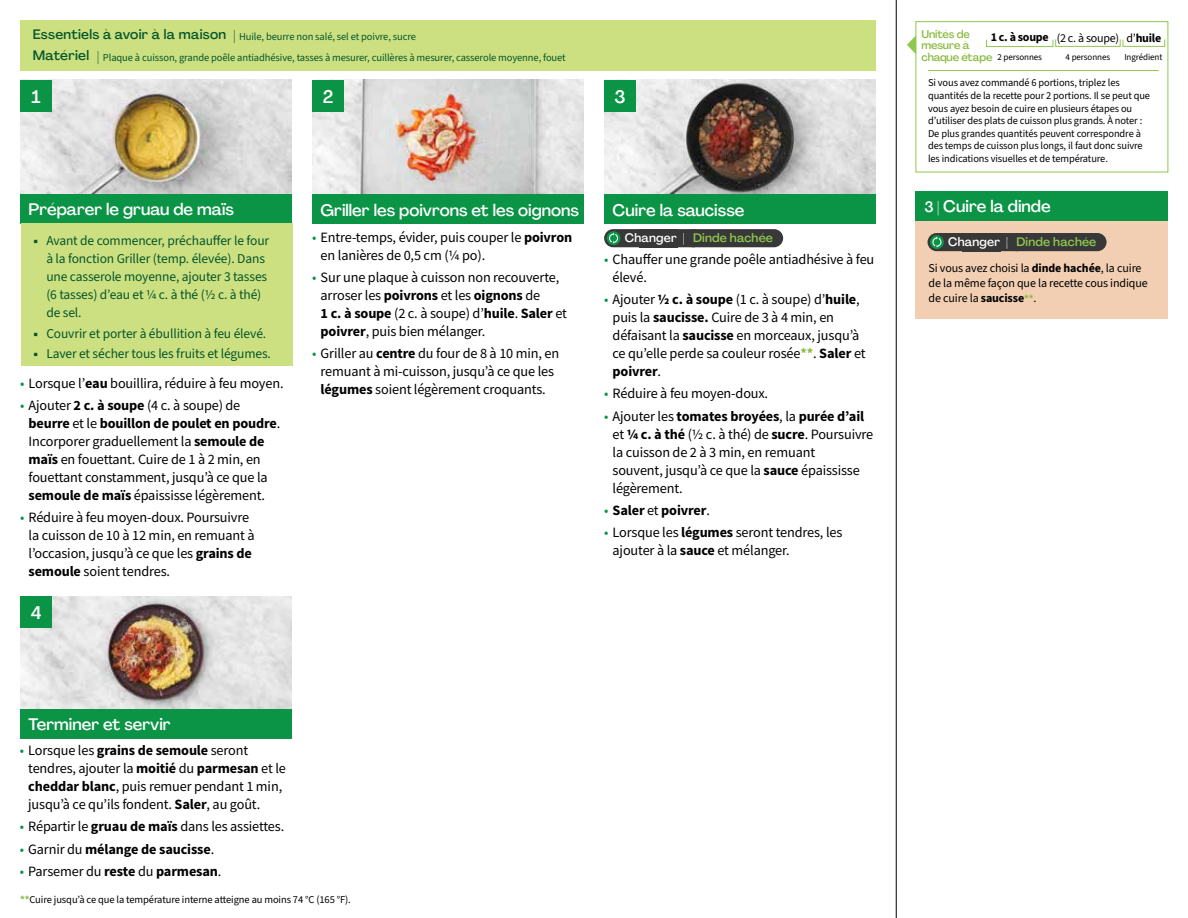
<style>
.page{position:relative;width:1188px;height:918px;background:#fff}
.page>*{position:absolute;margin:0;border:0;box-sizing:border-box;transform-origin:0 0}
.t1{font:500 18px "Agrandir";color:#fff}
.t2{font:500 16.5px "Agrandir";color:#fff}
.t3{font:14.25px/18px "Source Sans Pro";letter-spacing:-.01em;color:#000}
.t4{font:700 14.25px "Source Sans Pro";letter-spacing:-.01em;color:#000}
.t5{font:13.5px/18px "Source Sans 3";letter-spacing:-.01em;color:#05562c}
.t6{font:500 13.5px "Agrandir";letter-spacing:.02em;color:#05562c}
.t7{font:500 12.15px "Agrandir";letter-spacing:.02em;color:#91c84e}
.t8{font:12px/15px "Source Sans 3";letter-spacing:-.01em;color:#000}
.t9{font:700 12px "Source Sans 3";letter-spacing:-.02em;color:#000}
.t10{font:500 11.1px/11.7px "Agrandir";letter-spacing:-.015em;color:#8cba42}
.t11{font:10.5px/12.6px "Source Sans 3";letter-spacing:-.01em;color:#000}
.t12{font:10.5px "Source Sans 3";letter-spacing:-.01em;color:#05562c}
.t13{font:9px "Source Sans 3";letter-spacing:-.01em;color:#000}
.s1{font-weight:400}
.s2{font-family:"Agrandir";font-weight:500;font-size:13.5px}
.s3{font-family:"Source Sans Pro";font-weight:700}
.s4{font-family:"Source Sans 3";color:#0b9446}
.s5{font-weight:700}
.s6{font-size:15px}
.s7{color:#fff}
.s8{font-weight:700;color:#8cba42}
.s9{font-family:"Source Sans 3";font-weight:400;color:#0b9446}
.s10{font-weight:700;font-size:10.5px;color:#8cba42}
</style>
<div class="page">
<div style="left:20px;top:20px;width:856px;height:51px;background:#cde081"></div>
<img style="left:20px;top:596px;width:272px;height:113px">
<img style="left:20px;top:80px;width:272px;height:114px">
<img style="left:312px;top:80px;width:272px;height:115px">
<img style="left:604px;top:80px;width:272px;height:115px">
<div style="left:20px;top:194px;width:272px;height:30px;background:#0b9446"></div>
<div style="left:20px;top:709px;width:272px;height:30px;background:#0b9446"></div>
<div style="left:312px;top:195px;width:272px;height:29px;background:#0b9446"></div>
<div style="left:604px;top:195px;width:272px;height:29px;background:#0b9446"></div>
<div style="left:21px;top:223px;width:272px;height:143px;background:#cde081"></div>
<div style="left:20px;top:596px;width:32px;height:32px;background:#0b9446"></div>
<div style="left:20px;top:80px;width:32px;height:32px;background:#0b9446"></div>
<div style="left:312px;top:80px;width:32px;height:32px;background:#0b9446"></div>
<div style="left:604px;top:80px;width:32px;height:32px;background:#0b9446"></div>
<svg style="left:907px;top:35px;width:9px;height:19px"></svg>
<div style="left:916px;top:21px;width:252px;height:151px;border:1px solid #91c84e"></div>
<div style="left:986px;top:39px;width:67px;height:8px;border:1px solid #91c84e"></div>
<div style="left:1055px;top:39px;width:66px;height:8px;border:1px solid #91c84e"></div>
<div style="left:1123px;top:39px;width:42px;height:8px;border:1px solid #91c84e"></div>
<hr style="left:928px;top:70px;width:231px;height:1px;background:#91c84e">
<hr style="left:896px;top:0;width:1px;height:918px;background:#000">
<div style="left:916px;top:217px;width:252px;height:102px;background:#f2cfb3"></div>
<div style="left:916px;top:191px;width:252px;height:29px;background:#0b9446"></div>
<div style="left:604px;top:229px;width:99px;height:18px;background:#383839;border-radius:9px"></div>
<div style="left:607px;top:231px;width:13px;height:14px;background:#0b9446;border-radius:50%"></div>
<svg style="left:609px;top:233px;width:9px;height:11px"></svg>
<div style="left:684px;top:229px;width:99px;height:18px;background:#383839;border-radius:9px"></div>
<div style="left:928px;top:233px;width:98px;height:18px;background:#383839;border-radius:9px"></div>
<svg style="left:930px;top:235px;width:14px;height:14px"></svg>
<svg style="left:932px;top:237px;width:9px;height:11px"></svg>
<div style="left:1008px;top:233px;width:99px;height:18px;background:#383839;border-radius:9px"></div>
<p class="t6" style="left:33px;top:26px;width:195px">Essentiels à avoir à la maison</p>
<p class="t10" style="left:922px;top:28px;width:72px">Unités de mesure à chaque étape</p>
<p class="t9" style="left:991px;top:30px;width:172px">1 c. à soupe <span class="s1">(2 c. à soupe) d’</span>huile</p>
<p class="t12" style="left:233px;top:30px;width:184px"><span class="s2">|</span> Huile, beurre non salé, sel et poivre, sucre</p>
<p class="t6" style="left:33px;top:47px;width:58px">Matériel</p>
<p class="t12" style="left:97px;top:51px;width:470px"><span class="s2">|</span> Plaque à cuisson, grande poêle antiadhésive, tasses à mesurer, cuillères à mesurer, casserole moyenne, fouet</p>
<p class="t13" style="left:997px;top:51px;width:46px">2 personnes</p>
<p class="t13" style="left:1066px;top:51px;width:46px">4 personnes</p>
<p class="t13" style="left:1124px;top:51px;width:40px">Ingrédient</p>
<p class="t11" style="left:928px;top:77px;width:224px">Si vous avez commandé 6 portions, triplez les quantités de la recette pour 2 portions. Il se peut que vous ayez besoin de cuire en plusieurs étapes ou d’utiliser des plats de cuisson plus grands. À noter :<br>De plus grandes quantités peuvent correspondre à des temps de cuisson plus longs, il faut donc suivre les indications visuelles et de température.</p>
<p class="t1" style="left:32px;top:85px;width:11px">1</p>
<p class="t1" style="left:323px;top:85px;width:12px">2</p>
<p class="t1" style="left:614px;top:85px;width:13px">3</p>
<p class="t2" style="left:29px;top:199px;width:207px">Préparer le gruau de maïs</p>
<p class="t5" style="left:46px;top:232px;width:224px;text-indent:-13px"><span class="s3">■</span> Avant de commencer, préchauffer le four à la fonction Griller (temp. élevée). Dans une casserole moyenne, ajouter 3 tasses (6 tasses) d’eau et ¼ c. à thé (½ c. à thé) de sel.</p>
<p class="t5" style="left:34px;top:324px;width:234px"><span class="s3">■</span> Couvrir et porter à ébullition à feu élevé.</p>
<p class="t5" style="left:34px;top:344px;width:239px"><span class="s3">■</span> Laver et sécher tous les fruits et légumes.</p>
<p class="t3" style="left:20px;top:374px;width:265px"><span class="s4">•</span> Lorsque l’<span class="s5">eau</span> bouillira, réduire à feu moyen.</p>
<p class="t3" style="left:29px;top:396px;width:253px;text-indent:-9px"><span class="s4">•</span> Ajouter <span class="s5">2 c. à soupe</span> (4 c. à soupe) de <span class="s5">beurre</span> et le <span class="s5">bouillon de poulet en poudre</span>.<br>Incorporer graduellement la <span class="s5">semoule de maïs</span> en fouettant. Cuire de 1 à 2 min, en fouettant constamment, jusqu’à ce que la <span class="s5">semoule de maïs</span> épaississe légèrement.</p>
<p class="t3" style="left:29px;top:509px;width:228px;text-indent:-9px"><span class="s4">•</span> Réduire à feu moyen-doux. Poursuivre la cuisson de 10 à 12 min, en remuant à l’occasion, jusqu’à ce que les <span class="s5">grains de semoule</span> soient tendres.</p>
<p class="t1" style="left:31px;top:601px;width:12px">4</p>
<p class="t2" style="left:321px;top:200px;width:260px">Griller les poivrons et les oignons</p>
<p class="t2" style="left:613px;top:200px;width:133px">Cuire la saucisse</p>
<p class="t2" style="left:924px;top:196px;width:128px"><span class="s6">3 |</span> Cuire la dinde</p>
<p class="t3" style="left:321px;top:228px;width:253px;text-indent:-9px"><span class="s4">•</span> Entre-temps, évider, puis couper le <span class="s5">poivron </span>en lanières de 0,5 cm (¼ po).</p>
<p class="t3" style="left:321px;top:268px;width:248px;text-indent:-9px"><span class="s4">•</span> Sur une plaque à cuisson non recouverte, arroser les <span class="s5">poivrons</span> et les <span class="s5">oignons</span> de<br><span class="s5">1 c. à soupe</span> (2 c. à soupe) d’<span class="s5">huile</span>. <span class="s5">Saler</span> et <span class="s5">poivrer</span>, puis bien mélanger.</p>
<p class="t3" style="left:312px;top:344px;width:249px;text-align:center"><span class="s4">•</span> Griller au <span class="s5">centre</span> du four de 8 à 10 min, en remuant à mi-cuisson, jusqu’à ce que les <span class="s5">légumes</span> soient légèrement croquants.</p>
<p class="t7" style="left:625px;top:231px;width:150px"><span class="s7">Changer |</span> Dinde hachée</p>
<p class="t7" style="left:948px;top:235px;width:150px"><span class="s7">Changer |</span> Dinde hachée</p>
<p class="t3" style="left:613px;top:250px;width:263px;text-indent:-9px"><span class="s4">•</span> Chauffer une grande poêle antiadhésive à feu élevé.</p>
<p class="t3" style="left:613px;top:290px;width:255px;text-indent:-9px"><span class="s4">•</span> Ajouter <span class="s5">½ c. à soupe</span> (1 c. à soupe) d’<span class="s5">huile</span>, puis la <span class="s5">saucisse.</span> Cuire de 3 à 4 min, en défaisant la <span class="s5">saucisse</span> en morceaux, jusqu’à ce qu’elle perde sa couleur rosée<span class="s8">**</span>. <span class="s5">Saler</span> et <span class="s5">poivrer</span>.</p>
<p class="t3" style="left:604px;top:385px;width:166px"><span class="s4">•</span> Réduire à feu moyen-doux.</p>
<p class="t3" style="left:613px;top:407px;width:262px;text-indent:-9px"><span class="s4">•</span> Ajouter les <span class="s5">tomates broyées</span>, la <span class="s5">purée d’ail </span>et <span class="s5">¼ c. à thé</span> (½ c. à thé) de <span class="s5">sucre</span>. Poursuivre la cuisson de 2 à 3 min, en remuant<br>souvent, jusqu’à ce que la <span class="s5">sauce</span> épaississe légèrement.</p>
<p class="t4" style="left:604px;top:501px;width:107px"><span class="s9">•</span> Saler <span class="s1">et</span> poivrer<span class="s1">.</span></p>
<p class="t3" style="left:613px;top:523px;width:231px;text-indent:-9px"><span class="s4">•</span> Lorsque les <span class="s5">légumes</span> seront tendres, les ajouter à la <span class="s5">sauce</span> et mélanger.</p>
<p class="t8" style="left:929px;top:260px;width:221px">Si vous avez choisi la <span class="s5">dinde hachée</span>, la cuire de la même façon que la recette cous indique de cuire la <span class="s5">saucisse</span><span class="s10">**</span>.</p>
<p class="t2" style="left:28px;top:714px;width:144px">Terminer et servir</p>
<p class="t3" style="left:28px;top:741px;width:259px;text-indent:-9px"><span class="s4">•</span> Lorsque les <span class="s5">grains de semoule</span> seront tendres, ajouter la <span class="s5">moitié</span> du <span class="s5">parmesan</span> et le <span class="s5">cheddar blanc</span>, puis remuer pendant 1 min, jusqu’à ce qu’ils fondent. <span class="s5">Saler</span>, au goût.</p>
<p class="t3" style="left:20px;top:818px;width:266px"><span class="s4">•</span> Répartir le <span class="s5">gruau de maïs</span> dans les assiettes.</p>
<p class="t4" style="left:20px;top:840px;width:196px"><span class="s9">•</span> <span class="s1">Garnir du</span> mélange de saucisse<span class="s1">.</span></p>
<p class="t3" style="left:20px;top:862px;width:203px"><span class="s4">•</span> Parsemer du <span class="s5">reste</span> du <span class="s5">parmesan</span>.</p>
<p class="t11" style="left:20px;top:893px;width:332px"><span class="s8">**</span>Cuire jusqu’à ce que la température interne atteigne au moins 74 °C (165 °F).</p>
</div>
